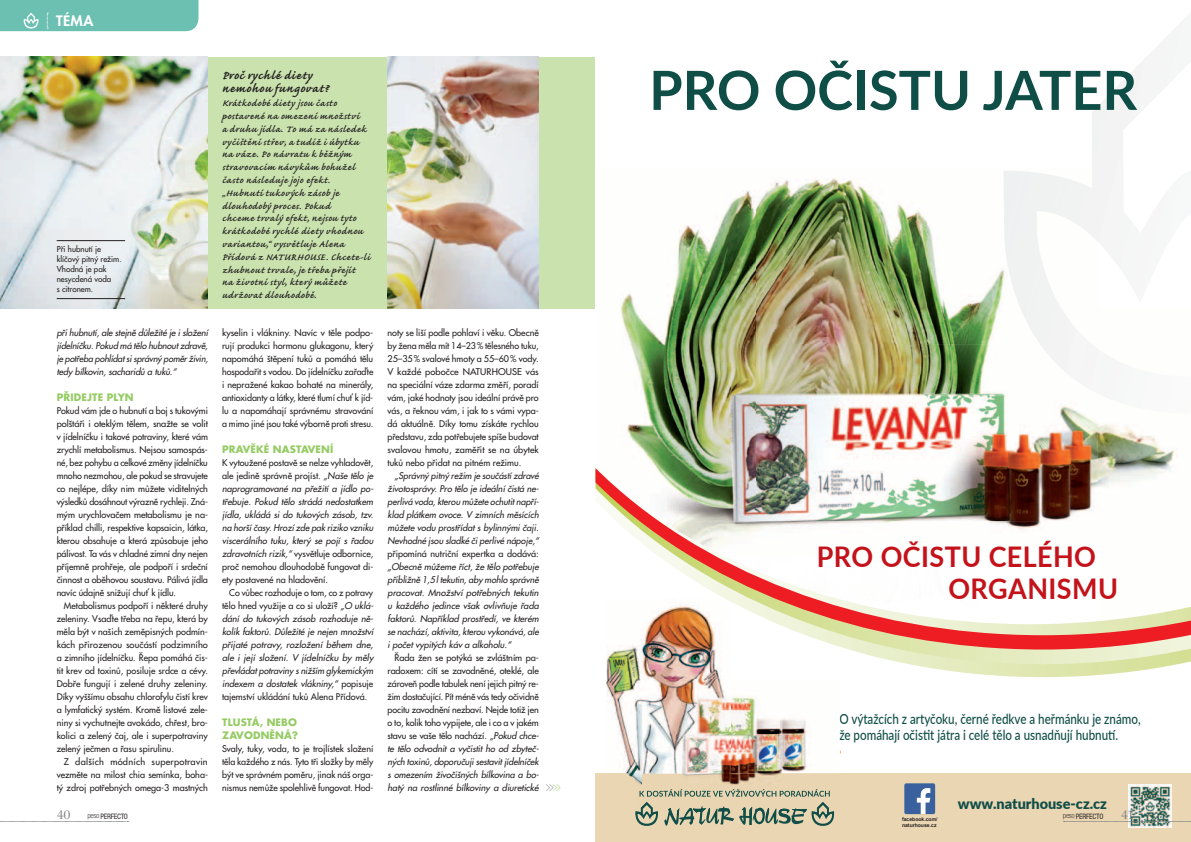
<style>
.page{position:relative;width:1191px;height:842px;background:#fff}
.page>*{position:absolute;margin:0;border:0;box-sizing:border-box;transform-origin:0 0}
.t1{font:700 54px "Lato";color:#0f4d47}
.t2{font:700 28.4px/32.2px "Lato";letter-spacing:.01em;color:#c4121a;scale:.95 1}
.t3{font:200 24px "Helvetica Neue Extended CE";color:#808285;scale:1.3 1}
.t4{font:700 15px/13px "Caflisch Script Pro";letter-spacing:.065em;color:#231f20}
.t5{font:900 14.7px "Lato";color:#114e48}
.t6{font:500 14px/16px "Lato";color:#0f4d47;scale:.83 1}
.t7{font:14px "Futura CE Heavy";color:#fff;scale:1.05 1}
.t8{font:600 12px/12.8px "Caflisch Script Pro";letter-spacing:.06em;color:#231f20}
.t9{font:300 12px "Centennial CE";color:#808285}
.t10{font:700 10px/13px "Futura CE";letter-spacing:.015em;color:#95cb64}
.t11{font:9px/13px "Futura CE";color:#231f20;text-align:justify}
.t12{font:italic 9px/13px "Futura CE";color:#231f20;text-align:justify}
.t13{font:8px/10px "Futura CE";color:#231f20}
.t14{font:condensed 8px "Nimbus San DCE";letter-spacing:-.04em;color:#231f20}
.t15{font:700 5.1px/6.1px "Arial";color:#231f20}
.s1{font-style:normal}
.s2{font-style:italic}
.s3{color:#95cb64}
</style>
<div class="page">
<div style="left:0;top:57px;width:595px;height:251px;background:#c9e2ae"></div>
<img style="left:387px;top:57px;width:152px;height:251px">
<img style="left:0;top:57px;width:208px;height:251px">
<img style="left:620px;top:178px;width:477px;height:290px">
<img style="left:1097px;top:422px;width:78px;height:46px">
<div style="left:595px;top:773px;width:596px;height:69px;background:#ead6b3"></div>
<img style="left:1128px;top:784px;width:43px;height:43px">
<div style="left:904px;top:783px;width:31px;height:31px;background:#3a619d;border-radius:2px"></div>
<svg style="left:917px;top:788px;width:13px;height:26px"></svg>
<svg style="left:635px;top:815px;width:23px;height:11px"></svg>
<img style="left:1069px;top:103px;width:32px;height:143px">
<svg style="left:1134px;top:112px;width:6px;height:6px"></svg>
<img style="left:1003px;top:171px;width:66px;height:176px">
<img style="left:1068px;top:319px;width:29px;height:77px">
<img style="left:1041px;top:347px;width:28px;height:28px">
<img style="left:606px;top:677px;width:115px;height:102px">
<img style="left:606px;top:664px;width:572px;height:13px">
<img style="left:606px;top:649px;width:585px;height:15px">
<img style="left:595px;top:468px;width:596px;height:181px">
<img style="left:635px;top:679px;width:176px;height:94px">
<img style="left:635px;top:773px;width:163px;height:12px">
<img style="left:639px;top:789px;width:191px;height:8px">
<svg style="left:664px;top:802px;width:170px;height:24px"></svg>
<img style="left:792px;top:808px;width:15px;height:7px">
<img style="left:692px;top:806px;width:14px;height:9px">
<img style="left:635px;top:802px;width:23px;height:13px">
<img style="left:642px;top:774px;width:156px;height:11px">
<div style="left:0;top:0;width:198px;height:31px;background:#6bc0b1"></div>
<svg style="left:0;top:821px;width:128px;height:1px"></svg>
<svg style="left:1063px;top:821px;width:128px;height:1px"></svg>
<hr style="left:57px;top:240px;width:68px;height:1px;background:#231f20">
<hr style="left:57px;top:298px;width:68px;height:1px;background:#231f20">
<h3 class="t7" style="left:56px;top:11px;width:37px">téma</h3>
<p class="t13" style="left:57px;top:244px;width:67px">Při hubnutí je klíčový pitný režim.<br>Vhodná je pak nesycdená voda<br>s citronem.</p>
<p class="t12" style="left:57px;top:326px;width:153px">při hubnutí, ale stejně důležité je i složení jídelníčku. Pokud má tělo hubnout zdravě, je potřeba pohlídat si správný poměr živin, tedy bílkovin, sacharidů a tuků.“</p>
<p class="t10" style="left:57px;top:391px;width:78px">PŘIDEJTE PLYN</p>
<p class="t11" style="left:57px;top:404px;width:153px">Pokud vám jde o hubnutí a boj s tukovými polštáři i oteklým tělem, snažte se volit v jídelníčku i takové potraviny, které vám zrychlí metabolismus. Nejsou samospás&shy;né, bez pohybu a celkové změny jídelníčku mnoho nezmohou, ale pokud se stravujete co nejlépe, díky nim můžete viditelných výsledků dosáhnout výrazně rychleji. Zná&shy;mým urychlovačem metabolismu je na&shy;příklad chilli, respektive kapsaicin, látka, kterou obsahuje a která způsobuje jeho pálivost. Ta vás v chladné zimní dny nejen příjemně prohřeje, ale podpoří i srdeční činnost a oběhovou soustavu. Pálivá jídla navíc údajně snižují chuť k jídlu.</p>
<p class="t11" style="left:57px;top:599px;width:153px;text-indent:7px">Metabolismus podpoří i některé druhy zeleniny. Vsaďte třeba na řepu, která by měla být v našich zeměpisných podmín&shy;kách přirozenou součástí podzimního a zimního jídelníčku. Řepa pomáhá čis&shy;tit krev od toxinů, posiluje srdce a cévy.<br>Dobře fungují i zelené druhy zeleniny.<br>Díky vyššímu obsahu chlorofylu čistí krev a lymfatický systém. Kromě listové zele&shy;niny si vychutnejte avokádo, chřest, bro&shy;kolici a zelený čaj, ale i superpotraviny zelený ječmen a řasu spirulinu.</p>
<p class="t11" style="left:57px;top:755px;width:153px;text-indent:7px">Z dalších módních superpotravin vezměte na milost chia semínka, boha&shy;tý zdroj potřebných omega-3 mastných</p>
<h3 class="t4" style="left:222px;top:70px;width:108px">Proč rychlé diety nemohou fungovat?</h3>
<p class="t8" style="left:222px;top:98px;width:149px">Krátkodobé diety jsou často postavené na omezení množství<br>a druhu jídla. To má za následek vyčištění střev, a tudíž i úbytku na váze. Po návratu k běžným stravovacím návykům bohužel často následuje jojo efekt. „Hubnutí tukových zásob je dlouhodobý proces. Pokud<br>chceme trvalý efekt, nejsou tyto krátkodobé rychlé diety vhodnou variantou,“ vysvětluje Alena<br>Přídová z NATURHOUSE. Chcete-li zhubnout trvale, je třeba přejít<br>na životní styl, který můžete udržovat dlouhodobě.</p>
<p class="t11" style="left:222px;top:326px;width:153px">kyselin i vlákniny. Navíc v těle podpo&shy;rují produkci hormonu glukagonu, který napomáhá štěpení tuků a pomáhá tělu hospodařit s vodou. Do jídelníčku zařaďte i nepražené kakao bohaté na minerály, antioxidanty a látky, které tlumí chuť k jíd&shy;lu a napomáhají správnému stravování a mimo jiné jsou také výborně proti stresu.</p>
<p class="t10" style="left:222px;top:443px;width:113px">PRAVĚKÉ NASTAVENÍ</p>
<p class="t12" style="left:222px;top:456px;width:153px"><span class="s1">K vytoužené postavě se nelze vyhladovět, ale jedině správně projíst.</span> „Naše tělo je naprogramované na přežití a jídlo po&shy;třebuje. Pokud tělo strádá nedostatkem jídla, ukládá si do tukových zásob, tzv. na horší časy. Hrozí zde pak riziko vzniku viscerálního tuku, který se pojí s řadou zdravotních rizik,“ <span class="s1">vysvětluje odbornice, proč nemohou dlouhodobě fungovat di&shy;ety postavené na hladovění.</span></p>
<p class="t12" style="left:222px;top:586px;width:153px;text-indent:7px"><span class="s1">Co vůbec rozhoduje o tom, co z potravy tělo hned využije a co si uloží?</span> „O uklá&shy;dání do tukových zásob rozhoduje ně&shy;kolik faktorů. Důležité je nejen množství přijaté potravy, rozložení během dne, ale i její složení. V jídelníčku by měly převládat potraviny s nižším glykemickým indexem a dostatek vlákniny,“ <span class="s1">popisuje tajemství ukládání tuků Alena Přídová.</span></p>
<p class="t10" style="left:222px;top:716px;width:77px">TLUSTÁ, NEBO<br>ZAVODNĚNÁ?</p>
<p class="t11" style="left:222px;top:742px;width:153px">Svaly, tuky, voda, to je trojlístek složení těla každého z nás. Tyto tři složky by měly být ve správném poměru, jinak náš orga&shy;nismus nemůže spolehlivě fungovat. Hod-</p>
<p class="t11" style="left:387px;top:326px;width:153px">noty se liší podle pohlaví i věku. Obecně by žena měla mít 14–23% tělesného tuku, 25–35% svalové hmoty a 55–60% vody.<br>V každé pobočce NATURHOUSE</p>
<p class="t11" style="left:387px;top:365px;width:153px;text-indent:138px">vás na speciální váze zdarma změří, poradí vám, jaké hodnoty jsou ideální právě pro vás, a řeknou vám, i jak to s vámi vypa&shy;dá aktuálně. Díky tomu získáte rychlou představu, zda potřebujete spíše budovat svalovou hmotu, zaměřit se na úbytek tuků nebo přidat na pitném režimu.</p>
<p class="t12" style="left:387px;top:469px;width:153px;text-indent:7px">„Správný pitný režim je součástí zdravé životosprávy. Pro tělo je ideální čistá ne&shy;perlivá voda, kterou můžete ochutit napří&shy;klad plátkem ovoce. V zimních měsících můžete vodu prostřídat s bylinnými čaji.<br>Nevhodné jsou sladké či perlivé nápoje,“</p>
<p class="t11" style="left:387px;top:547px;width:153px">připomíná nutriční expertka a dodává:</p>
<p class="t12" style="left:387px;top:560px;width:153px">„Obecně můžeme říct, že tělo potřebuje přibližně 1,5l tekutin, aby mohlo správně pracovat. Množství potřebných tekutin u každého jedince však ovlivňuje řada faktorů. Například prostředí, ve kterém se nachází, aktivita, kterou vykonává, ale i počet vypitých káv a alkoholu.“</p>
<p class="t11" style="left:387px;top:651px;width:153px;text-indent:7px">Řada žen se potýká se zvláštním pa&shy;radoxem: cítí se zavodněné, oteklé, ale zároveň podle tabulek není jejich pitný re&shy;žim dostačující. Pít méně vás tedy očividně pocitu zavodnění nezbaví. Nejde totiž jen o to, kolik toho vypijete, ale i co a v jakém stavu se vaše tělo nachází. <span class="s2">„Pokud chce&shy;te tělo odvodnit a vyčistit ho od zbyteč&shy;ných toxinů, doporučuji sestavit jídelníček s omezením živočišných bílkovina a bo&shy;hatý na rostlinné bílkoviny a diuretické</span></p>
<h3 class="t3" style="left:543px;top:773px;width:16px">»<span class="s3">»</span></h3>
<h1 class="t1" style="left:649px;top:50px;width:489px">PRO OČISTU JATER</h1>
<h2 class="t2" style="left:948px;top:539px;width:180px;text-indent:-132px">PRO OČISTU CELÉHO<br>ORGANISMU</h2>
<h3 class="t6" style="left:839px;top:710px;width:364px">O výtažcích z artyčoku, černé ředkve a heřmánku je známo, že pomáhají očistit játra i celé tělo a usnadňují hubnutí.</h3>
<h3 class="t5" style="left:957px;top:793px;width:151px">www.naturhouse-cz.cz</h3>
<h3 class="t9" style="left:57px;top:807px;width:15px">40</h3>
<p class="t14" style="left:87px;top:812px;width:42px"><sup>peso</sup> PERFECTO</p>
<p class="t14" style="left:1062px;top:812px;width:42px"><sup>peso</sup> PERFECTO</p>
<h3 class="t9" style="left:1121px;top:807px;width:15px">41</h3>
<p class="t15" style="left:902px;top:816px;width:37px">facebook.com/ naturhouse.cz</p>
</div>
